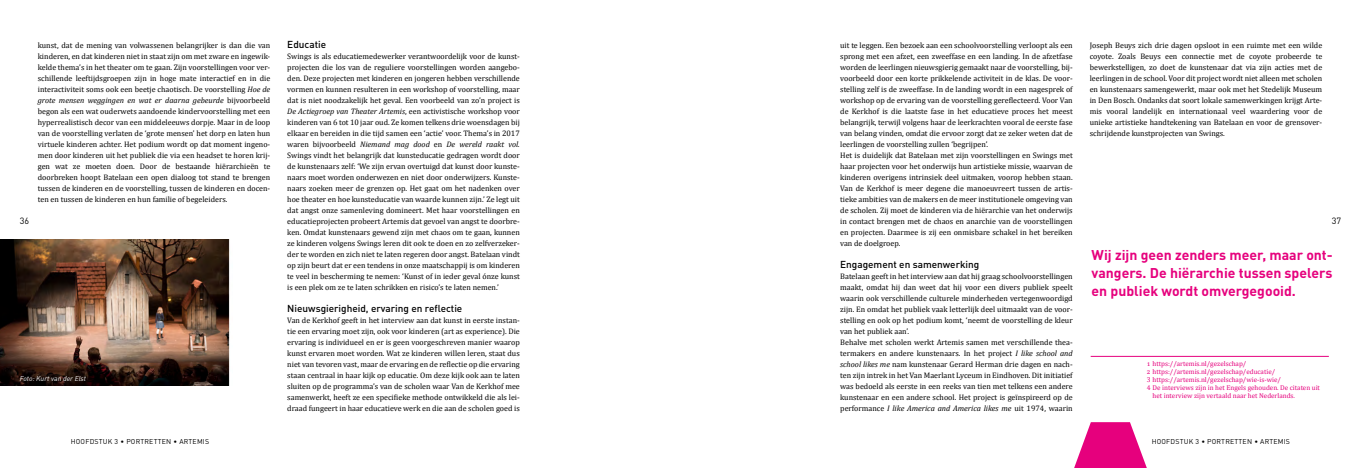
<style>
.page{position:relative;width:1361px;height:468px;background:#fff}
.page>*{position:absolute;margin:0;border:0;box-sizing:border-box;transform-origin:0 0}
.t1{font:700 14px/18px "DINOT";color:#e6007d;text-align:justify}
.t2{font:500 10px "DINOT";color:#000}
.t3{font:9px "DINOT";color:#000}
.t4{font:8px/11px "Cambria";color:#000;text-align:justify}
.t5{font:7px "Cambria";color:#e6007d}
.t6{font:7px "DINOT";letter-spacing:.03em;color:#000}
.t7{font:italic 7px "DINOT";color:#fff}
.s1{font-style:italic}
</style>
<div class="page">
<img style="left:0;top:239px;width:230px;height:146px">
<hr style="left:1090px;top:356px;width:239px;height:1px;background:#e6007d">
<svg style="left:1074px;top:422px;width:73px;height:46px"></svg>
<p class="t2" style="left:287px;top:38px;width:40px">Educatie</p>
<p class="t4" style="left:287px;top:51px;width:234px">Swings is als educatiemedewerker verantwoordelijk voor de kunst&shy;projecten die los van de reguliere voorstellingen worden aangebo&shy;den. Deze projecten met kinderen en jongeren hebben verschillende vormen en kunnen resulteren in een workshop of voorstelling, maar dat is niet noodzakelijk het geval. Een voorbeeld van zo’n project is <span class="s1">De Actiegroep van Theater Artemis</span>, een activistische workshop voor kinderen van 6 tot 10 jaar oud. Ze komen telkens drie woensdagen bij elkaar en bereiden in die tijd samen een ‘actie’ voor. Thema’s in 2017 waren bijvoorbeeld <span class="s1">Niemand mag dood</span> en <span class="s1">De wereld raakt vol.<br></span>Swings vindt het belangrijk dat kunsteducatie gedragen wordt door de kunstenaars zelf: ‘We zijn ervan overtuigd dat kunst door kunste&shy;naars moet worden onderwezen en niet door onderwijzers. Kunste&shy;naars zoeken meer de grenzen op. Het gaat om het nadenken over hoe theater en hoe kunsteducatie van waarde kunnen zijn.’ Ze legt uit dat angst onze samenleving domineert. Met haar voorstellingen en educatieprojecten probeert Artemis dat gevoel van angst te doorbre&shy;ken. Omdat kunstenaars gewend zijn met chaos om te gaan, kunnen ze kinderen volgens Swings leren dit ook te doen en zo zelfverzeker&shy;der te worden en zich niet te laten regeren door angst. Batelaan vindt op zijn beurt dat er een tendens in onze maatschappij is om kinderen te veel in bescherming te nemen: ‘Kunst of in ieder geval ónze kunst is een plek om ze te laten schrikken en risico’s te laten nemen.’</p>
<p class="t2" style="left:287px;top:302px;width:177px">Nieuwsgierigheid, ervaring en reflectie</p>
<p class="t4" style="left:287px;top:315px;width:234px">Van de Kerkhof geeft in het interview aan dat kunst in eerste instan&shy;tie een ervaring moet zijn, ook voor kinderen (art as experience). Die ervaring is individueel en er is geen voorgeschreven manier waarop kunst ervaren moet worden. Wat ze kinderen willen leren, staat dus niet van tevoren vast, maar de ervaring en de reflectie op die ervaring staan centraal in haar kijk op educatie. Om deze kijk ook aan te laten sluiten op de programma’s van de scholen waar Van de Kerkhof mee samenwerkt, heeft ze een specifieke methode ontwikkeld die als lei&shy;draad fungeert in haar educatieve werk en die aan de scholen goed is</p>
<p class="t4" style="left:38px;top:40px;width:234px">kunst, dat de mening van volwassenen belangrijker is dan die van kinderen, en dat kinderen niet in staat zijn om met zware en ingewik&shy;kelde thema’s in het theater om te gaan. Zijn voorstellingen voor ver&shy;schillende leeftijdsgroepen zijn in hoge mate interactief en in die interactiviteit soms ook een beetje chaotisch. De voorstelling <span class="s1">Hoe de grote mensen weggingen en wat er daarna gebeurde</span> bijvoorbeeld begon als een wat ouderwets aandoende kindervoorstelling met een hyperrealistisch decor van een middeleeuws dorpje. Maar in de loop van de voorstelling verlaten de ‘grote mensen’ het dorp en laten hun virtuele kinderen achter. Het podium wordt op dat moment ingeno&shy;men door kinderen uit het publiek die via een headset te horen krij&shy;gen wat ze moeten doen. Door de bestaande hiërarchieën te doorbreken hoopt Batelaan een open dialoog tot stand te brengen tussen de kinderen en de voorstelling, tussen de kinderen en docen&shy;ten en tussen de kinderen en hun familie of begeleiders.</p>
<p class="t4" style="left:840px;top:40px;width:234px;text-align:left">uit te leggen. Een bezoek aan een schoolvoorstelling verloopt als een sprong met een afzet, een zweeffase en een landing. In de afzetfase worden de leerlingen nieuwsgierig gemaakt naar de voorstelling, bij&shy;voorbeeld door een korte prikkelende activiteit in de klas. De voor&shy;stelling zelf is de zweeffase. In de landing wordt in een nagesprek of workshop op de ervaring van de voorstelling gereflecteerd. Voor Van de Kerkhof is die laatste fase in het educatieve proces het meest belangrijk, terwijl volgens haar de leerkrachten vooral de eerste fase van belang vinden, omdat die ervoor zorgt dat ze zeker weten dat de leerlingen de voorstelling zullen ‘begrijpen’.<br>Het is duidelijk dat Batelaan met zijn voorstellingen en Swings met haar projecten voor het onderwijs hun artistieke missie, waarvan de kinderen overigens intrinsiek deel uitmaken, voorop hebben staan.<br>Van de Kerkhof is meer degene die manoeuvreert tussen de artis&shy;tieke ambities van de makers en de meer institutionele omgeving van de scholen. Zij moet de kinderen via de hiërarchie van het onderwijs in contact brengen met de chaos en anarchie van de voorstellingen en projecten. Daarmee is zij een onmisbare schakel in het bereiken van de doelgroep.</p>
<p class="t2" style="left:840px;top:258px;width:141px">Engagement en samenwerking</p>
<p class="t4" style="left:840px;top:271px;width:234px;text-align:left">Batelaan geeft in het interview aan dat hij graag schoolvoorstellingen maakt, omdat hij dan weet dat hij voor een divers publiek speelt waarin ook verschillende culturele minderheden vertegenwoordigd zijn. En omdat het publiek vaak letterlijk deel uitmaakt van de voor&shy;stelling en ook op het podium komt, ‘neemt de voorstelling de kleur van het publiek aan’.<br>Behalve met scholen werkt Artemis samen met verschillende thea&shy;termakers en andere kunstenaars. In het project <span class="s1">I like school and school likes me</span> nam kunstenaar Gerard Herman drie dagen en nach&shy;ten zijn intrek in het Van Maerlant Lyceum in Eindhoven. Dit initiatief was bedoeld als eerste in een reeks van tien met telkens een andere kunstenaar en een andere school. Het project is geïnspireerd op de performance <span class="s1">I like America and America likes me</span> uit 1974, waarin</p>
<p class="t4" style="left:1089px;top:40px;width:234px">Joseph Beuys zich drie dagen opsloot in een ruimte met een wilde coyote. Zoals Beuys een connectie met de coyote probeerde te bewerkstelligen, zo doet de kunstenaar dat via zijn acties met de leerlingen in de school. Voor dit project wordt niet alleen met scholen en kunstenaars samengewerkt, maar ook met het Stedelijk Museum in Den Bosch. Ondanks dat soort lokale samenwerkingen krijgt Arte&shy;mis vooral landelijk en internationaal veel waardering voor de unieke artistieke handtekening van Batelaan en voor de grensover&shy;schrijdende kunstprojecten van Swings.</p>
<p class="t3" style="left:20px;top:215px;width:11px">36</p>
<p class="t3" style="left:1331px;top:215px;width:11px">37</p>
<h1 class="t1" style="left:1091px;top:246px;width:243px">Wij zijn geen zenders meer, maar ont&shy;vangers. De hiërarchie tussen spelers en publiek wordt omvergegooid.</h1>
<p class="t5" style="left:1147px;top:359px;width:101px">1 https://artemis.nl/gezelschap/</p>
<p class="t5" style="left:1147px;top:367px;width:130px">2 https://artemis.nl/gezelschap/educatie/</p>
<p class="t5" style="left:1147px;top:375px;width:136px">3 https://artemis.nl/gezelschap/wie-is-wie/</p>
<p class="t5" style="left:1147px;top:383px;width:175px">4 De interviews zijn in het Engels gehouden. De citaten uit</p>
<p class="t5" style="left:1152px;top:391px;width:144px">het interview zijn vertaald naar het Nederlands.</p>
<p class="t7" style="left:20px;top:374px;width:68px">Foto: Kurt van der Elst</p>
<p class="t6" style="left:71px;top:437px;width:140px">HOOFDSTUK 3 • PORTRETTEN • ARTEMIS</p>
<p class="t6" style="left:1151px;top:437px;width:140px">HOOFDSTUK 3 • PORTRETTEN • ARTEMIS</p>
</div>
